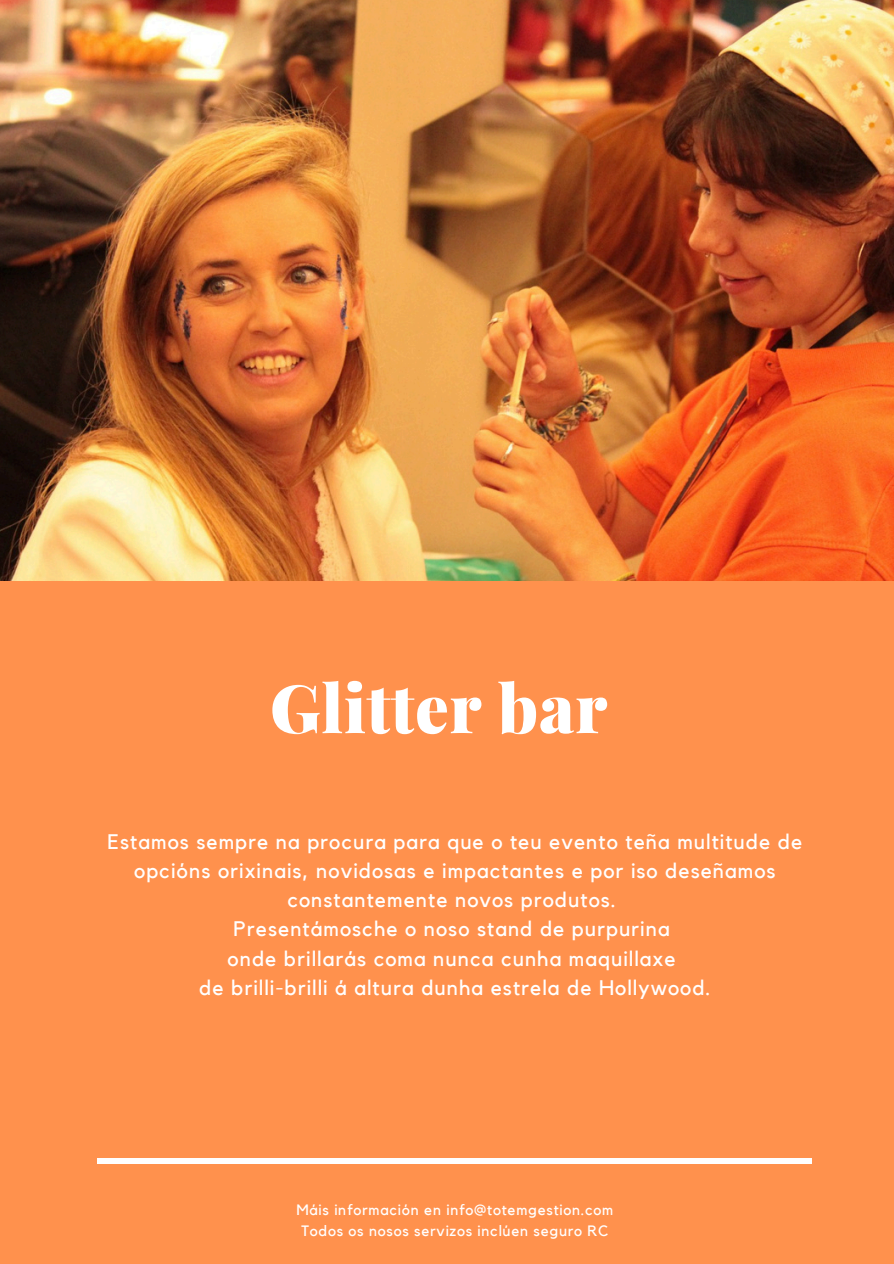
<style>
.page{position:relative;width:894px;height:1264px;background:#fff}
.page>*{position:absolute;margin:0;border:0;box-sizing:border-box;transform-origin:0 0}
.t1{font:900 66.9px "Playfair Display";letter-spacing:.01em;color:#fff}
.t2{font:21px/29.2px "Kollektif";letter-spacing:.05em;color:#fff;text-align:center}
.t3{font:15px "Kollektif";letter-spacing:.05em;color:#fff}
</style>
<div class="page">
<div style="left:0;top:0;width:893px;height:1263px;background:#ff914d"></div>
<img style="left:0;top:0;width:893px;height:580px">
<div style="left:97px;top:1157px;width:714px;height:6px;background:#fff"></div>
<p class="t1" style="left:270px;top:660px;width:339px">Glitter bar</p>
<p class="t2" style="left:108px;top:827px;width:696px">Estamos sempre na procura para que o teu evento teña multitude de opcións orixinais, novidosas e impactantes e por iso deseñamos constantemente novos produtos.<br>Presentámosche o noso stand de purpurina<br>onde brillarás coma nunca cunha maquillaxe<br>de brilli-brilli á altura dunha estrela de Hollywood.</p>
<h1 class="t3" style="left:296px;top:1202px;width:318px">Máis información en info@totemgestion.com</h1>
<h2 class="t3" style="left:301px;top:1223px;width:308px">Todos os nosos servizos inclúen seguro RC</h2>
</div>
